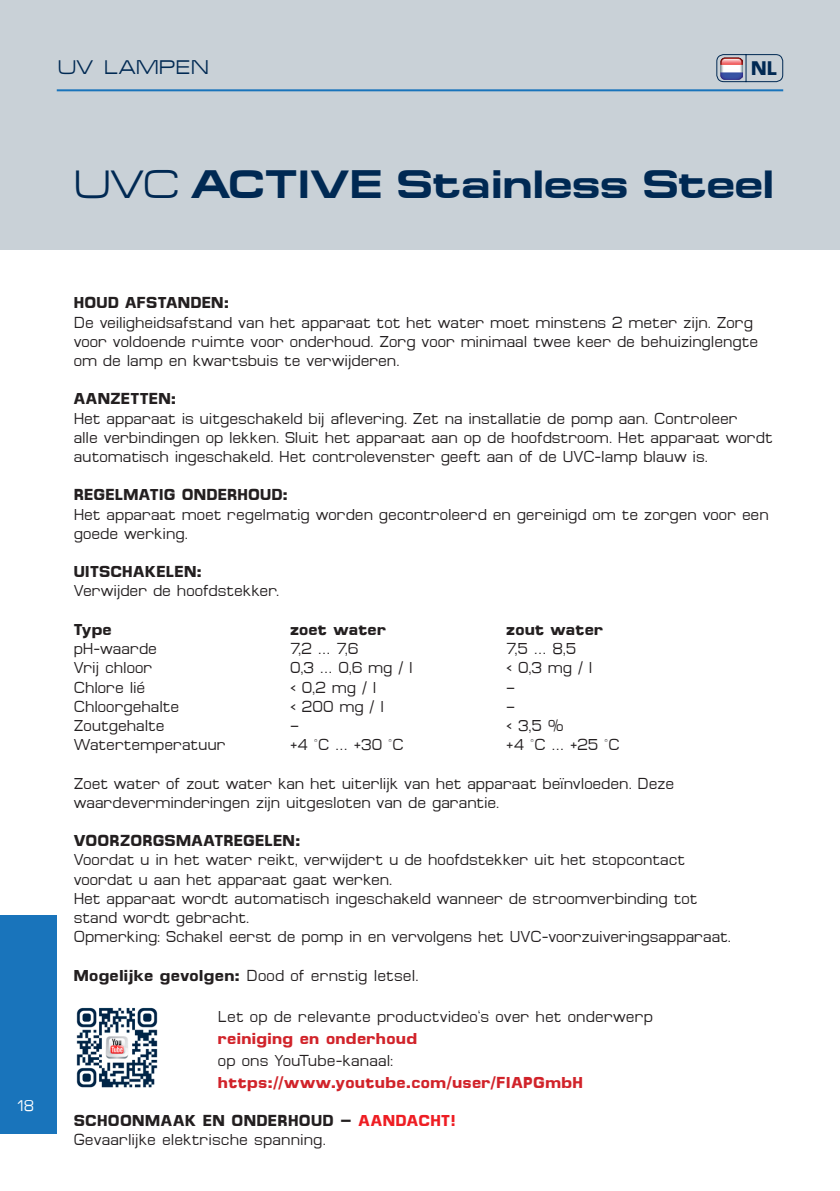
<style>
.page{position:relative;width:840px;height:1191px;background:#fff}
.page>*{position:absolute;margin:0;border:0;box-sizing:border-box;transform-origin:0 0}
.t1{font:700 40px "Micro Extend FLF";color:#002953}
.t2{font:20px "Micro Extend FLF";letter-spacing:.025em;color:#002953}
.t3{font:700 20px "Micro FLF";color:#002953}
.t4{font:16px/19.2px "Micro FLF";color:#231f20}
.t5{font:700 16px "Micro FLF";letter-spacing:.015em;color:#231f20}
.t6{font:700 16px "Micro FLF";letter-spacing:.02em;color:#d1232a}
.t7{font:15.6px "Micro FLF";color:#fff}
.s1{font-weight:400}
.s2{font-weight:700}
.s3{font-weight:700;color:#ee1d23}
</style>
<div class="page">
<div style="left:0;top:0;width:839px;height:250px;background:#c9d1d7"></div>
<div style="left:0;top:915px;width:57px;height:218px;background:#1974bb"></div>
<hr style="left:57px;top:89px;width:725px;height:2px;background:#1974bb">
<svg style="left:716px;top:54px;width:67px;height:29px"></svg>
<img style="left:720px;top:57px;width:22px;height:22px">
<img style="left:76px;top:1007px;width:82px;height:81px">
<p class="t2" style="left:58px;top:57px;width:152px">UV LAMPEN</p>
<p class="t3" style="left:750px;top:57px;width:28px">NL</p>
<h1 class="t1" style="left:74px;top:162px;width:701px"><span class="s1">UVC</span> ACTIVE Stainless Steel</h1>
<p class="t7" style="left:16px;top:1097px;width:20px">18</p>
<p class="t5" style="left:74px;top:294px;width:157px">HOUD AFSTANDEN:</p>
<p class="t4" style="left:74px;top:313px;width:685px">De veiligheidsafstand van het apparaat tot het water moet minstens 2 meter zijn. Zorg voor voldoende ruimte voor onderhoud. Zorg voor minimaal twee keer de behuizinglengte om de lamp en kwartsbuis te verwijderen.</p>
<p class="t5" style="left:74px;top:390px;width:104px">AANZETTEN:</p>
<p class="t4" style="left:74px;top:409px;width:700px">Het apparaat is uitgeschakeld bij aflevering. Zet na installatie de pomp aan. Controleer<br>alle verbindingen op lekken. Sluit het apparaat aan op de hoofdstroom. Het apparaat wordt automatisch ingeschakeld. Het controlevenster geeft aan of de UVC-lamp blauw is.</p>
<p class="t5" style="left:74px;top:486px;width:215px">REGELMATIG ONDERHOUD:</p>
<p class="t4" style="left:74px;top:505px;width:696px">Het apparaat moet regelmatig worden gecontroleerd en gereinigd om te zorgen voor een goede werking.</p>
<p class="t5" style="left:74px;top:562px;width:129px">UITSCHAKELEN:</p>
<p class="t4" style="left:74px;top:581px;width:207px">Verwijder de hoofdstekker.</p>
<p class="t5" style="left:74px;top:620px;width:39px">Type</p>
<p class="t5" style="left:290px;top:620px;width:97px">zoet water</p>
<p class="t5" style="left:506px;top:620px;width:98px">zout water</p>
<p class="t4" style="left:74px;top:639px;width:85px">pH-waarde</p>
<p class="t4" style="left:290px;top:639px;width:70px">7,2 … 7,6</p>
<p class="t4" style="left:506px;top:639px;width:72px">7,5 … 8,5</p>
<p class="t4" style="left:74px;top:658px;width:80px">Vrij chloor</p>
<p class="t4" style="left:290px;top:658px;width:124px">0,3 … 0,6 mg / l</p>
<p class="t4" style="left:506px;top:658px;width:88px">&lt; 0,3 mg / l</p>
<p class="t4" style="left:74px;top:677px;width:73px">Chlore lié</p>
<p class="t4" style="left:290px;top:677px;width:88px">&lt; 0,2 mg / l</p>
<p class="t4" style="left:506px;top:677px;width:11px">–</p>
<p class="t4" style="left:74px;top:697px;width:107px">Chloorgehalte</p>
<p class="t4" style="left:290px;top:697px;width:95px">&lt; 200 mg / l</p>
<p class="t4" style="left:506px;top:697px;width:11px">–</p>
<p class="t4" style="left:74px;top:716px;width:92px">Zoutgehalte</p>
<p class="t4" style="left:290px;top:716px;width:11px">–</p>
<p class="t4" style="left:506px;top:716px;width:59px">&lt; 3,5 %</p>
<p class="t4" style="left:74px;top:735px;width:153px">Watertemperatuur</p>
<p class="t4" style="left:290px;top:735px;width:115px">+4 °C … +30 °C</p>
<p class="t4" style="left:506px;top:735px;width:115px">+4 °C … +25 °C</p>
<p class="t4" style="left:74px;top:773px;width:601px">Zoet water of zout water kan het uiterlijk van het apparaat beïnvloeden. Deze waardeverminderingen zijn uitgesloten van de garantie.</p>
<p class="t5" style="left:74px;top:831px;width:228px">VOORZORGSMAATREGELEN:</p>
<p class="t4" style="left:74px;top:850px;width:658px">Voordat u in het water reikt, verwijdert u de hoofdstekker uit het stopcontact voordat u aan het apparaat gaat werken.<br>Het apparaat wordt automatisch ingeschakeld wanneer de stroomverbinding tot stand wordt gebracht.<br>Opmerking: Schakel eerst de pomp in en vervolgens het UVC-voorzuiveringsapparaat.</p>
<p class="t4" style="left:74px;top:965px;width:346px"><span class="s2">Mogelijke gevolgen:</span> Dood of ernstig letsel.</p>
<p class="t4" style="left:218px;top:1007px;width:436px">Let op de relevante productvideo‘s over het onderwerp</p>
<p class="t6" style="left:218px;top:1029px;width:200px">reiniging en onderhoud</p>
<p class="t4" style="left:218px;top:1051px;width:177px">op ons YouTube-kanaal:</p>
<p class="t6" style="left:218px;top:1073px;width:366px">https://www.youtube.com/user/FIAPGmbH</p>
<p class="t4" style="left:74px;top:1111px;width:383px"><span class="s2">SCHOONMAAK EN ONDERHOUD –</span> <span class="s3">AANDACHT!<br></span>Gevaarlijke elektrische spanning.</p>
</div>
